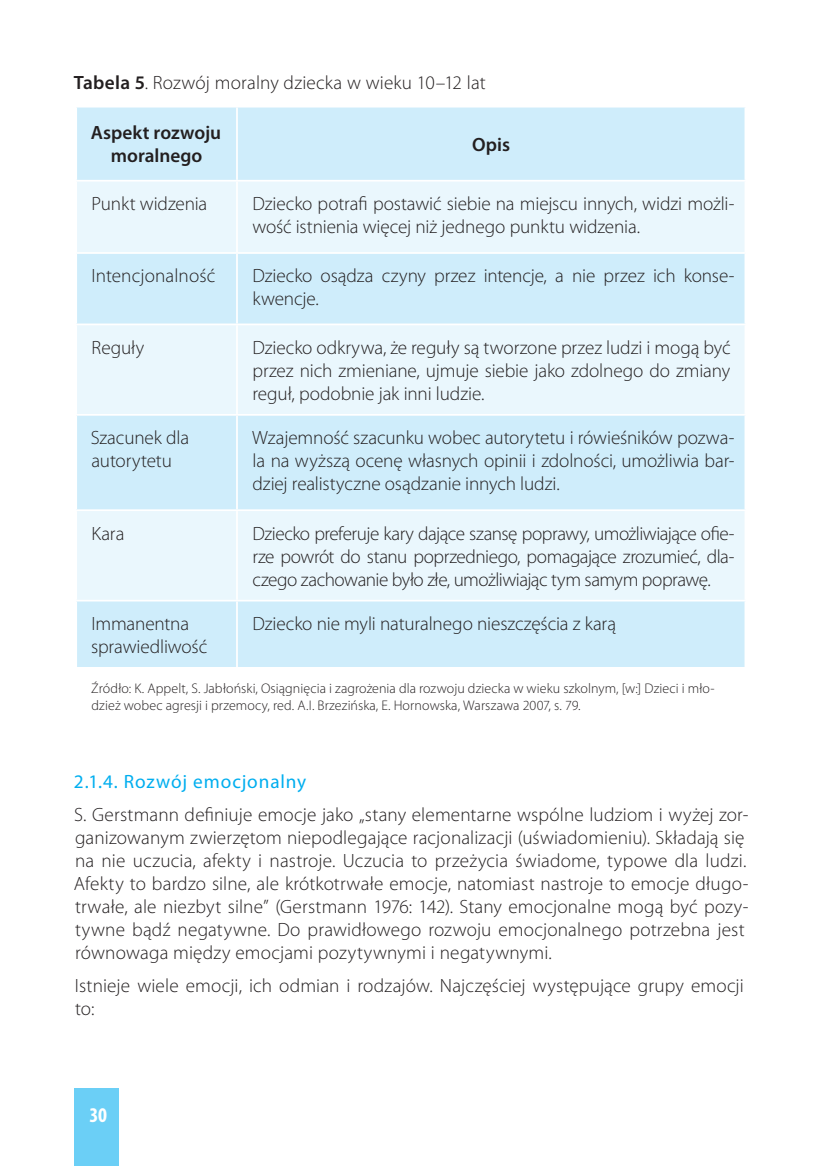
<style>
.page{position:relative;width:819px;height:1166px;background:#fff}
.page>*{position:absolute;margin:0;border:0;box-sizing:border-box;transform-origin:0 0}
.t1{font:700 condensed 21px "Myriad Pro";color:#fff}
.t2{font:300 19.25px/23.1px "Myriad Pro";letter-spacing:.005em;color:#231f20}
.t3{font:600 19.25px/23.1px "Myriad Pro";color:#231f20;text-align:center}
.t4{font:19.25px "Myriad Pro";letter-spacing:.045em;color:#00aeef}
.t5{font:300 14px/16.8px "Myriad Pro";letter-spacing:.005em;color:#231f20}
.s1{font-weight:600}
</style>
<div class="page">
<div style="left:74px;top:1088px;width:45px;height:78px;background:#6bcff6"></div>
<div style="left:77px;top:108px;width:667px;height:559px;background:#cfedfb"></div>
<svg style="left:77px;top:182px;width:667px;height:418px;background:#dff3fc"></svg>
<hr style="left:236px;top:108px;width:2px;height:72px;background:#fff">
<hr style="left:75px;top:180px;width:162px;height:2px;background:#fff">
<hr style="left:237px;top:180px;width:509px;height:2px;background:#fff">
<hr style="left:236px;top:182px;width:2px;height:70px;background:#fff">
<hr style="left:75px;top:252px;width:162px;height:2px;background:#fff">
<hr style="left:237px;top:252px;width:509px;height:2px;background:#fff">
<hr style="left:236px;top:254px;width:2px;height:69px;background:#fff">
<hr style="left:75px;top:323px;width:162px;height:2px;background:#fff">
<hr style="left:237px;top:323px;width:509px;height:2px;background:#fff">
<hr style="left:236px;top:325px;width:2px;height:89px;background:#fff">
<hr style="left:75px;top:414px;width:162px;height:2px;background:#fff">
<hr style="left:237px;top:414px;width:509px;height:2px;background:#fff">
<hr style="left:236px;top:416px;width:2px;height:93px;background:#fff">
<hr style="left:75px;top:509px;width:162px;height:2px;background:#fff">
<hr style="left:237px;top:509px;width:509px;height:2px;background:#fff">
<hr style="left:236px;top:511px;width:2px;height:89px;background:#fff">
<hr style="left:75px;top:600px;width:162px;height:1px;background:#fff">
<hr style="left:237px;top:600px;width:509px;height:1px;background:#fff">
<hr style="left:236px;top:601px;width:2px;height:66px;background:#fff">
<p class="t2" style="left:74px;top:71px;width:413px"><span class="s1">Tabela 5</span>. Rozwój moralny dziecka w wieku 10–12 lat</p>
<p class="t3" style="left:91px;top:121px;width:132px">Aspekt rozwoju moralnego</p>
<p class="t3" style="left:472px;top:132px;width:39px">Opis</p>
<p class="t2" style="left:92px;top:192px;width:117px">Punkt widzenia</p>
<p class="t2" style="left:252px;top:192px;width:483px">Dziecko potrafi postawić siebie na miejscu innych, widzi możli&shy;wość istnienia więcej niż jednego punktu widzenia.</p>
<p class="t2" style="left:92px;top:264px;width:125px">Intencjonalność</p>
<p class="t2" style="left:252px;top:264px;width:483px">Dziecko osądza czyny przez intencje, a nie przez ich konse&shy;kwencje.</p>
<p class="t2" style="left:92px;top:336px;width:54px">Reguły</p>
<p class="t2" style="left:252px;top:336px;width:479px;text-align:justify">Dziecko odkrywa, że reguły są tworzone przez ludzi i mogą być przez nich zmieniane, ujmuje siebie jako zdolnego do zmiany reguł, podobnie jak inni ludzie.</p>
<p class="t2" style="left:91px;top:426px;width:100px">Szacunek dla autorytetu</p>
<p class="t2" style="left:252px;top:426px;width:484px;text-align:justify">Wzajemność szacunku wobec autorytetu i rówieśników pozwa&shy;la na wyższą ocenę własnych opinii i zdolności, umożliwia bar&shy;dziej realistyczne osądzanie innych ludzi.</p>
<p class="t2" style="left:92px;top:521px;width:34px">Kara</p>
<p class="t2" style="left:252px;top:521px;width:483px;text-align:justify">Dziecko preferuje kary dające szansę poprawy, umożliwiające ofie&shy;rze powrót do stanu poprzedniego, pomagające zrozumieć, dla&shy;czego zachowanie było złe, umożliwiając tym samym poprawę.</p>
<p class="t2" style="left:91px;top:612px;width:118px">Immanentna sprawiedliwość</p>
<p class="t2" style="left:252px;top:612px;width:365px">Dziecko nie myli naturalnego nieszczęścia z karą</p>
<p class="t5" style="left:91px;top:680px;width:625px">Źródło: K. Appelt, S. Jabłoński, Osiągnięcia i zagrożenia dla rozwoju dziecka w wieku szkolnym, [w:] Dzieci i mło&shy;dzież wobec agresji i przemocy, red. A.I. Brzezińska, E. Hornowska, Warszawa 2007, s. 79.</p>
<p class="t4" style="left:74px;top:769px;width:234px">2.1.4. Rozwój emocjonalny</p>
<p class="t2" style="left:74px;top:802px;width:676px">S. Gerstmann definiuje emocje jako „stany elementarne wspólne ludziom i wyżej zor&shy;ganizowanym zwierzętom niepodlegające racjonalizacji (uświadomieniu). Składają się na nie uczucia, afekty i nastroje. Uczucia to przeżycia świadome, typowe dla ludzi.<br>Afekty to bardzo silne, ale krótkotrwałe emocje, natomiast nastroje to emocje długo&shy;trwałe, ale niezbyt silne” (Gerstmann 1976: 142). Stany emocjonalne mogą być pozy&shy;tywne bądź negatywne. Do prawidłowego rozwoju emocjonalnego potrzebna jest równowaga między emocjami pozytywnymi i negatywnymi.</p>
<p class="t2" style="left:75px;top:974px;width:670px">Istnieje wiele emocji, ich odmian i rodzajów. Najczęściej występujące grupy emocji to:</p>
<p class="t1" style="left:89px;top:1102px;width:19px">30</p>
</div>
